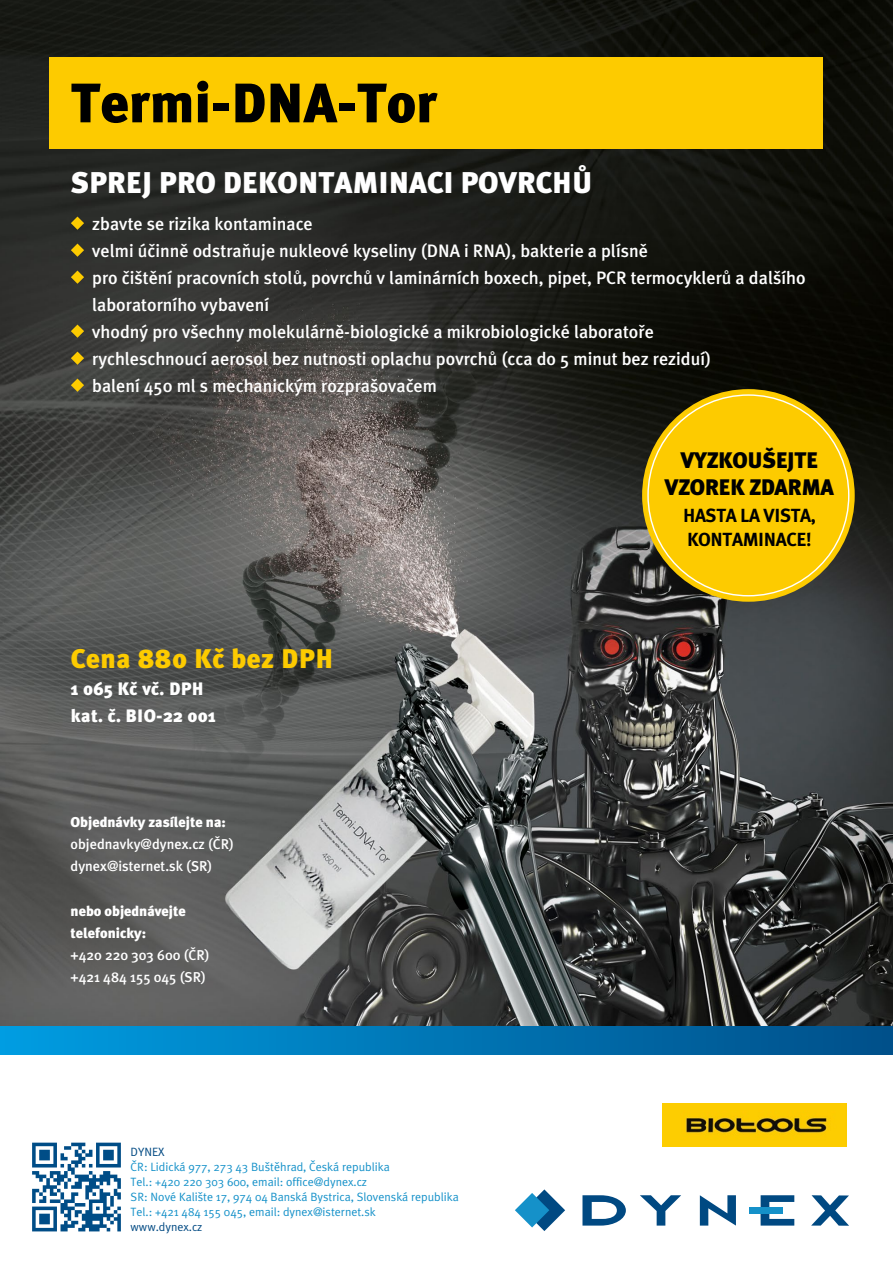
<style>
.page{position:relative;width:893px;height:1263px;background:#fff}
.page>*{position:absolute;margin:0;border:0;box-sizing:border-box;transform-origin:0 0}
.t1{font:55.5px "Meta Plus Black Roman";color:#000}
.t2{font:30px "Meta Plus Black Roman";color:#fff}
.t3{font:27px "Meta Plus Black Roman";letter-spacing:.02em;color:#fdcb00}
.t4{font:22.5px/27px "Meta Plus Black Roman";letter-spacing:-.02em;color:#000;text-align:center}
.t5{font:18.9px/24px "Meta Plus Bold Plain";letter-spacing:-.02em;color:#000}
.t6{font:18px/27px "Meta Plus Medium Roman";color:#fff}
.t7{font:18px/27px "Meta Plus Black Roman";letter-spacing:.02em;color:#fff}
.t8{font:14.25px/22px "Meta Plus Medium Roman";color:#fff}
.t9{font:14.25px/22px "Meta Plus Black Roman";color:#fff}
.t10{font:12px/15px "Meta Plus Normal Roman";color:#1591c9}
.t11{font:12px "Meta Plus Normal Roman";color:#004982}
</style>
<div class="page">
<img style="left:0;top:0;width:893px;height:1027px">
<div style="left:49px;top:57px;width:773px;height:92px;background:#fdcb00"></div>
<div style="left:0;top:1027px;width:893px;height:28px;background:linear-gradient(to right,#009de1,#004f89)"></div>
<svg style="left:515px;top:1189px;width:50px;height:42px"></svg>
<svg style="left:811px;top:1195px;width:38px;height:31px"></svg>
<svg style="left:761px;top:1195px;width:33px;height:30px"></svg>
<svg style="left:700px;top:1195px;width:36px;height:30px"></svg>
<svg style="left:640px;top:1195px;width:41px;height:30px"></svg>
<svg style="left:582px;top:1195px;width:44px;height:30px"></svg>
<div style="left:749px;top:1207px;width:34px;height:7px;background:#1591c9"></div>
<svg style="left:32px;top:1143px;width:89px;height:88px"></svg>
<div style="left:642px;top:389px;width:213px;height:213px;background:#fdcb00;border-radius:50%"></div>
<svg style="left:71px;top:217px;width:13px;height:13px"></svg>
<svg style="left:71px;top:244px;width:13px;height:13px"></svg>
<svg style="left:71px;top:271px;width:13px;height:13px"></svg>
<svg style="left:71px;top:325px;width:13px;height:13px"></svg>
<svg style="left:71px;top:352px;width:13px;height:13px"></svg>
<svg style="left:71px;top:379px;width:13px;height:13px"></svg>
<img style="left:663px;top:1103px;width:183px;height:44px">
<h1 class="t1" style="left:71px;top:70px;width:368px">Termi-DNA-Tor</h1>
<h2 class="t2" style="left:71px;top:164px;width:523px">SPREJ PRO DEKONTAMINACI POVRCHŮ</h2>
<p class="t6" style="left:92px;top:210px;width:715px">zbavte se rizika kontaminace<br>velmi účinně odstraňuje nukleové kyseliny (DNA i RNA), bakterie a plísně<br>pro čištění pracovních stolů, povrchů v laminárních boxech, pipet, PCR termocyklerů a dalšího laboratorního vybavení<br>vhodný pro všechny molekulárně-biologické a mikrobiologické laboratoře<br>rychleschnoucí aerosol bez nutnosti oplachu povrchů (cca do 5 minut bez reziduí)<br>balení 450 ml s mechanickým rozprašovačem</p>
<h3 class="t3" style="left:71px;top:642px;width:264px">Cena 880 Kč bez DPH</h3>
<p class="t7" style="left:71px;top:675px;width:146px">1 065 Kč vč. DPH kat. č. BIO-22 001</p>
<p class="t9" style="left:71px;top:811px;width:157px">Objednávky zasílejte na:</p>
<p class="t8" style="left:71px;top:833px;width:165px">objednavky@dynex.cz (ČR) dynex@isternet.sk (SR)</p>
<p class="t9" style="left:71px;top:899px;width:117px">nebo objednávejte telefonicky:</p>
<p class="t8" style="left:71px;top:943px;width:140px">+420 220 303 600 (ČR) +421 484 155 045 (SR)</p>
<p class="t11" style="left:131px;top:1144px;width:36px">DYNEX</p>
<p class="t10" style="left:131px;top:1159px;width:330px">ČR: Lidická 977, 273 43 Buštěhrad, Česká republika<br>Tel.: +420 220 303 600, email: office@dynex.cz<br>SR: Nové Kalište 17, 974 04 Banská Bystrica, Slovenská republika Tel.: +421 484 155 045, email: dynex@isternet.sk</p>
<p class="t11" style="left:131px;top:1219px;width:73px">www.dynex.cz</p>
<p class="t4" style="left:665px;top:446px;width:171px">VYZKOUŠEJTE<br>VZOREK ZDARMA</p>
<p class="t5" style="left:683px;top:503px;width:134px">HASTA LA VISTA,<br>KONTAMINACE!</p>
</div>
